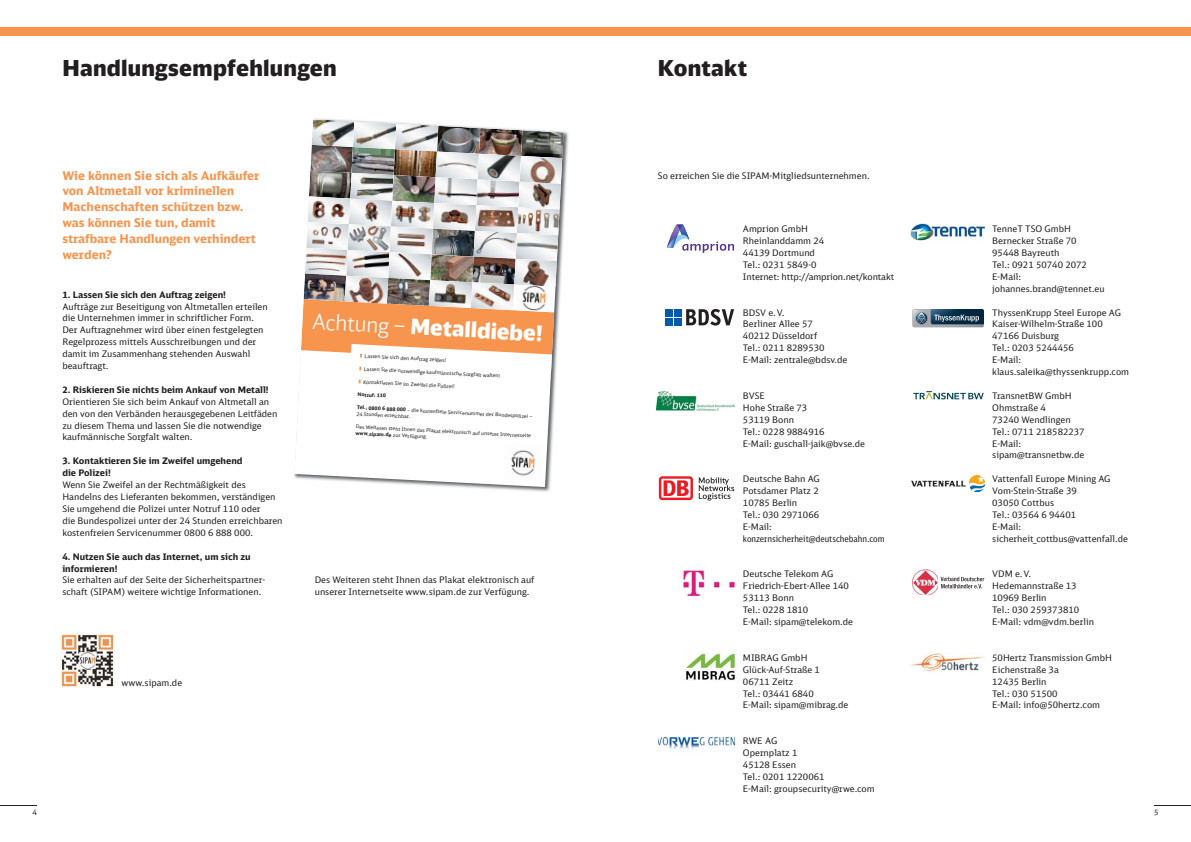
<style>
.page{position:relative;width:1191px;height:842px;background:#fff}
.page>*{position:absolute;margin:0;border:0;box-sizing:border-box;transform-origin:0 0}
.t1{font:900 22px "DB Head";letter-spacing:.015em;color:#231f20}
.t2{font:900 21.4px "DB Head";color:#fff}
.t3{font:700 12px/15.8px "DB Sans";color:#f7944e}
.t4{font:9px/11.9px "DB Sans";color:#231f20}
.t5{font:700 9px/11.9px "DB Sans";color:#231f20}
.t6{font:9px "DB Sans Cond";color:#231f20}
.t7{font:7.5px "DB Sans";color:#231f20}
.t8{font:5.1px/6.5px "DB Sans";color:#231f20}
.t9{font:700 5.1px "DB Sans";color:#231f20}
.s1{font-weight:300}
.s2{font-weight:700}
</style>
<div class="page">
<hr style="left:0;top:805px;width:37px;height:1px;background:#231f20">
<hr style="left:1154px;top:805px;width:37px;height:1px;background:#231f20">
<div style="left:0;top:28px;width:1191px;height:8px;background:#f7944e"></div>
<svg style="left:555px;top:184px;width:8px;height:205px"></svg>
<img style="left:555px;top:131px;width:8px;height:25px">
<img style="left:555px;top:156px;width:8px;height:28px">
<img style="left:555px;top:182px;width:6px;height:28px">
<img style="left:555px;top:207px;width:5px;height:28px">
<img style="left:555px;top:233px;width:4px;height:28px">
<img style="left:555px;top:259px;width:2px;height:28px">
<img style="left:61px;top:634px;width:54px;height:54px">
<svg style="left:667px;top:224px;width:67px;height:29px"></svg>
<svg style="left:686px;top:309px;width:48px;height:17px"></svg>
<div style="left:674px;top:309px;width:7px;height:8px;background:#005baa"></div>
<div style="left:674px;top:318px;width:7px;height:7px;background:#005baa"></div>
<div style="left:665px;top:309px;width:7px;height:8px;background:#005baa"></div>
<div style="left:665px;top:318px;width:7px;height:7px;background:#005baa"></div>
<img style="left:656px;top:392px;width:53px;height:18px">
<img style="left:695px;top:405px;width:39px;height:5px">
<img style="left:683px;top:570px;width:52px;height:27px">
<img style="left:685px;top:653px;width:51px;height:27px">
<img style="left:658px;top:738px;width:76px;height:12px">
<svg style="left:659px;top:476px;width:34px;height:24px"></svg>
<div style="left:661px;top:479px;width:29px;height:19px;background:#fff"></div>
<svg style="left:663px;top:480px;width:25px;height:16px"></svg>
<svg style="left:698px;top:477px;width:36px;height:23px"></svg>
<img style="left:910px;top:223px;width:75px;height:18px">
<svg style="left:912px;top:309px;width:72px;height:18px"></svg>
<svg style="left:913px;top:391px;width:70px;height:8px"></svg>
<img style="left:911px;top:475px;width:73px;height:16px">
<img style="left:910px;top:652px;width:75px;height:20px">
<svg style="left:940px;top:577px;width:45px;height:11px"></svg>
<img style="left:913px;top:569px;width:25px;height:26px">
<img style="left:294px;top:118px;width:261px;height:372px">
<h1 class="t1" style="left:62px;top:58px;width:276px">Handlungsempfehlungen</h1>
<h3 class="t3" style="left:62px;top:168px;width:199px">Wie können Sie sich als Aufkäufer von Altmetall vor kriminellen<br>Machenschaften schützen bzw. was können Sie tun, damit strafbare Handlungen verhindert werden?</h3>
<p class="t5" style="left:62px;top:289px;width:165px">1. Lassen Sie sich den Auftrag zeigen!</p>
<p class="t4" style="left:62px;top:301px;width:207px">Aufträge zur Beseitigung von Altmetallen erteilen die Unternehmen immer in schriftlicher Form.<br>Der Auftragnehmer wird über einen festgelegten Regelprozess mittels Ausschreibungen und der damit im Zusammenhang stehenden Auswahl beauftragt.</p>
<p class="t5" style="left:62px;top:384px;width:208px">2. Riskieren Sie nichts beim Ankauf von Metall!</p>
<p class="t4" style="left:62px;top:396px;width:216px">Orientieren Sie sich beim Ankauf von Altmetall an den von den Verbänden herausgegebenen Leitfäden zu diesem Thema und lassen Sie die notwendige kaufmännische Sorgfalt walten.</p>
<p class="t5" style="left:62px;top:456px;width:182px">3. Kontaktieren Sie im Zweifel umgehend die Polizei!</p>
<p class="t4" style="left:62px;top:479px;width:222px">Wenn Sie Zweifel an der Rechtmäßigkeit des Handelns des Lieferanten bekommen, verständigen Sie umgehend die Polizei unter Notruf 110 oder<br>die Bundespolizei unter der 24 Stunden erreichbaren kostenfreien Servicenummer 0800 6 888 000.</p>
<p class="t5" style="left:62px;top:551px;width:190px">4. Nutzen Sie auch das Internet, um sich zu informieren!</p>
<p class="t4" style="left:62px;top:575px;width:204px">Sie erhalten auf der Seite der Sicherheitspartner&shy;schaft (SIPAM) weitere wichtige Informationen.</p>
<h2 class="t2" style="left:313px;top:309px;width:232px;rotate:3deg"><span class="s1">Achtung –</span> Metalldiebe!</h2>
<p class="t8" style="left:365px;top:353px;width:83px;rotate:3deg">Lassen Sie sich den Auftrag zeigen!</p>
<p class="t8" style="left:364px;top:366px;width:138px;rotate:3deg">Lassen Sie die notwendige kaufmännische Sorgfalt walten!</p>
<p class="t8" style="left:363px;top:379px;width:93px;rotate:3deg">Kontaktieren Sie im Zweifel die Polizei!</p>
<p class="t9" style="left:358px;top:391px;width:30px;rotate:3deg">Notruf: 110</p>
<p class="t8" style="left:357px;top:404px;width:177px;rotate:3deg"><span class="s2">Tel.: 0800 6 888 000</span> – die kostenfreie Servicenummer der Bundespolizei –<br>24 Stunden erreichbar.</p>
<p class="t8" style="left:356px;top:424px;width:177px;rotate:3deg">Des Weiteren steht Ihnen das Plakat elektronisch auf unserer Internetseite <span class="s2">www.sipam.de</span> zur Verfügung.</p>
<p class="t4" style="left:315px;top:575px;width:221px">Des Weiteren steht Ihnen das Plakat elektronisch auf unserer Internetseite www.sipam.de zur Verfügung.</p>
<p class="t4" style="left:121px;top:677px;width:62px">www.sipam.de</p>
<h1 class="t1" style="left:658px;top:58px;width:91px">Kontakt</h1>
<p class="t4" style="left:658px;top:170px;width:213px">So erreichen Sie die SIPAM-Mitgliedsunternehmen.</p>
<p class="t4" style="left:743px;top:223px;width:153px">Amprion GmbH<br>Rheinlanddamm 24<br>44139 Dortmund<br>Tel.: 0231 5849-0<br>Internet: http://amprion.net/kontakt</p>
<p class="t4" style="left:743px;top:307px;width:106px">BDSV e. V.<br>Berliner Allee 57<br>40212 Düsseldorf<br>Tel.: 0211 8289530<br>E-Mail: zentrale@bdsv.de</p>
<p class="t4" style="left:743px;top:390px;width:124px">BVSE<br>Hohe Straße 73<br>53119 Bonn<br>Tel.: 0228 9884916<br>E-Mail: guschall-jaik@bvse.de</p>
<p class="t4" style="left:743px;top:474px;width:78px">Deutsche Bahn AG<br>Potsdamer Platz 2<br>10785 Berlin<br>Tel.: 030 2971066<br>E-Mail:</p>
<p class="t6" style="left:743px;top:534px;width:143px">konzernsicherheit@deutschebahn.com</p>
<p class="t4" style="left:743px;top:569px;width:112px">Deutsche Telekom AG<br>Friedrich-Ebert-Allee 140<br>53113 Bonn<br>Tel.: 0228 1810<br>E-Mail: sipam@telekom.de</p>
<p class="t4" style="left:743px;top:652px;width:107px">MIBRAG GmbH<br>Glück-Auf-Straße 1<br>06711 Zeitz<br>Tel.: 03441 6840<br>E-Mail: sipam@mibrag.de</p>
<p class="t4" style="left:743px;top:735px;width:133px">RWE AG<br>Opernplatz 1<br>45128 Essen<br>Tel.: 0201 1220061<br>E-Mail: groupsecurity@rwe.com</p>
<p class="t4" style="left:992px;top:223px;width:114px">TenneT TSO GmbH<br>Bernecker Straße 70<br>95448 Bayreuth<br>Tel.: 0921 50740 2072<br>E-Mail: johannes.brand@tennet.eu</p>
<p class="t4" style="left:992px;top:307px;width:138px">ThyssenKrupp Steel Europe AG<br>Kaiser-Wilhelm-Straße 100<br>47166 Duisburg<br>Tel.: 0203 5244456<br>E-Mail: klaus.saleika@thyssenkrupp.com</p>
<p class="t4" style="left:992px;top:390px;width:94px">TransnetBW GmbH<br>Ohmstraße 4<br>73240 Wendlingen<br>Tel.: 0711 218582237<br>E-Mail: sipam@transnetbw.de</p>
<p class="t4" style="left:992px;top:474px;width:137px">Vattenfall Europe Mining AG<br>Vom-Stein-Straße 39<br>03050 Cottbus<br>Tel.: 03564 6 94401<br>E-Mail: sicherheit_cottbus@vattenfall.de</p>
<p class="t4" style="left:992px;top:569px;width:103px">VDM e. V.<br>Hedemannstraße 13<br>10969 Berlin<br>Tel.: 030 259373810<br>E-Mail: vdm@vdm.berlin</p>
<p class="t4" style="left:992px;top:652px;width:121px">50Hertz Transmission GmbH<br>Eichenstraße 3a<br>12435 Berlin<br>Tel.: 030 51500<br>E-Mail: info@50hertz.com</p>
<p class="t7" style="left:32px;top:809px;width:6px">4</p>
<p class="t7" style="left:1154px;top:809px;width:6px">5</p>
</div>
